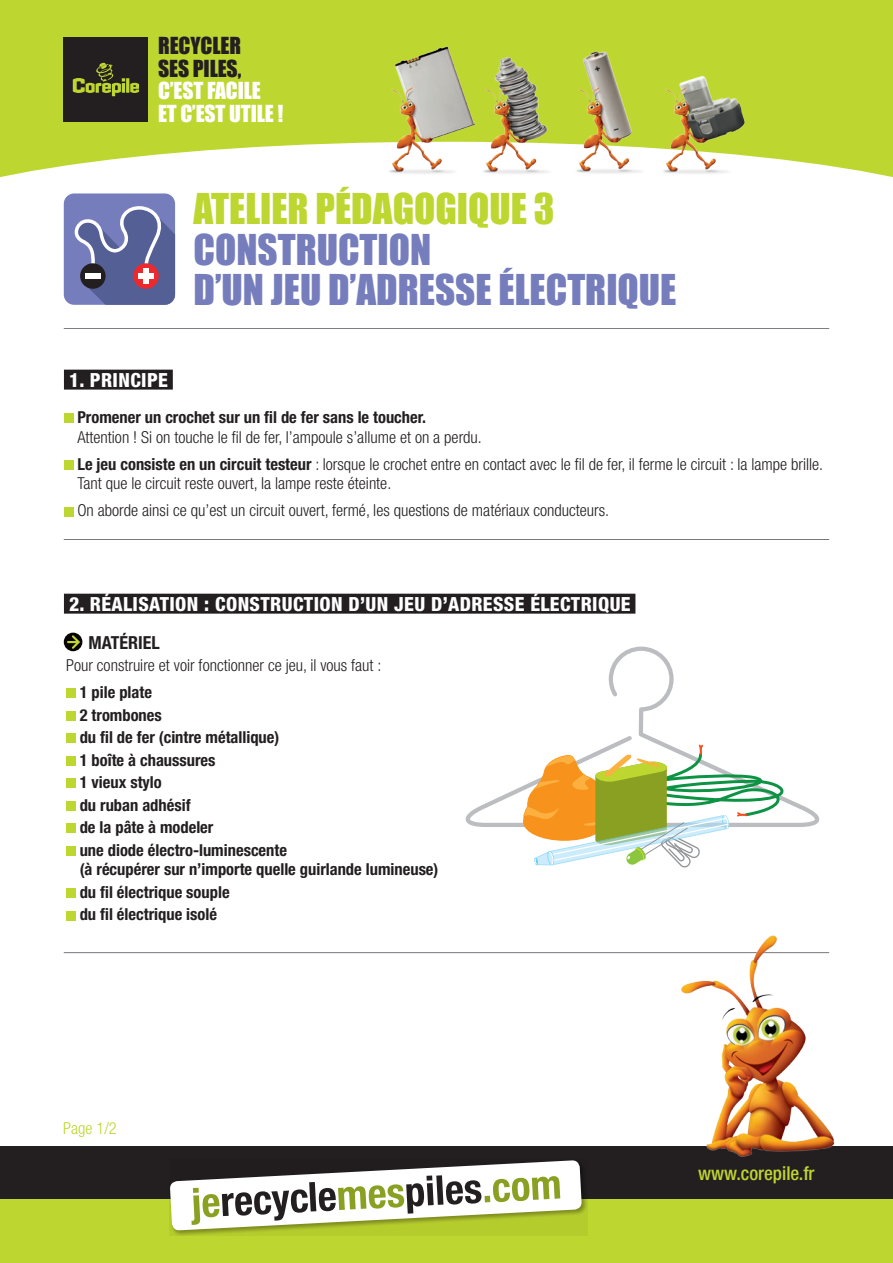
<style>
.page{position:relative;width:893px;height:1263px;background:#fff}
.page>*{position:absolute;margin:0;border:0;box-sizing:border-box;transform-origin:0 0}
.t1{font:39px/40.5px "Impact";color:#757dbd}
.t2{font:39px "Impact";color:#bed630}
.t3{font:21.6px/22.4px "Impact";color:#fff}
.t4{font:21.6px/22.4px "Impact";color:#231f20}
.t5{font:800 condensed 19.5px "Helvetica Neue";letter-spacing:.02em;color:#fff}
.t6{font:500 condensed 19.05px "Helvetica Neue";color:#bed630}
.t7{font:700 condensed 18px "Helvetica Neue";color:#231f20}
.t8{font:300 condensed 16.5px/27px "Helvetica Neue";color:#231f20}
.t9{font:700 condensed 16.5px/22.5px "Helvetica Neue";color:#231f20}
.t10{font:300 condensed 16.5px "Helvetica Neue";color:#bed630}
.s1{font-weight:700}
</style>
<div class="page">
<div style="left:0;top:1146px;width:893px;height:53px;background:#231f20"></div>
<div style="left:0;top:1199px;width:893px;height:64px;background:#bed630"></div>
<svg style="left:169px;top:1188px;width:419px;height:48px;fill:#b5cc2d"></svg>
<svg style="left:170px;top:1160px;width:412px;height:71px"></svg>
<hr style="left:64px;top:328px;width:765px;height:1px;background:#76787b">
<div style="left:64px;top:413px;width:9px;height:10px;background:#bed630"></div>
<div style="left:64px;top:460px;width:9px;height:10px;background:#bed630"></div>
<div style="left:64px;top:507px;width:9px;height:9px;background:#bed630"></div>
<div style="left:64px;top:370px;width:109px;height:20px;background:#231f20"></div>
<hr style="left:64px;top:539px;width:765px;height:1px;background:#76787b">
<svg style="left:0;top:0;width:893px;height:230px;fill:#bed630"></svg>
<div style="left:64px;top:37px;width:84px;height:85px;background:#231f20"></div>
<svg style="left:73px;top:63px;width:66px;height:33px"></svg>
<img style="left:661px;top:45px;width:87px;height:132px">
<img style="left:481px;top:45px;width:80px;height:132px">
<img style="left:387px;top:45px;width:87px;height:132px">
<img style="left:573px;top:45px;width:78px;height:134px">
<div style="left:64px;top:193px;width:111px;height:112px;background:#757dbd;border-radius:10px"></div>
<svg style="left:69px;top:206px;width:106px;height:99px"></svg>
<div style="left:80px;top:263px;width:26px;height:26px;background:#231f20;border-radius:50%"></div>
<div style="left:133px;top:263px;width:26px;height:26px;background:#ee292e;border-radius:50%"></div>
<div style="left:143px;top:268px;width:6px;height:16px;background:#fff"></div>
<div style="left:138px;top:273px;width:16px;height:6px;background:#fff"></div>
<div style="left:85px;top:273px;width:16px;height:6px;background:#fff"></div>
<div style="left:64px;top:594px;width:571px;height:20px;background:#231f20"></div>
<div style="left:66px;top:688px;width:10px;height:10px;background:#bed630"></div>
<div style="left:66px;top:711px;width:10px;height:10px;background:#bed630"></div>
<div style="left:66px;top:733px;width:10px;height:10px;background:#bed630"></div>
<div style="left:66px;top:756px;width:10px;height:10px;background:#bed630"></div>
<div style="left:66px;top:778px;width:10px;height:10px;background:#bed630"></div>
<div style="left:66px;top:801px;width:10px;height:10px;background:#bed630"></div>
<div style="left:66px;top:823px;width:10px;height:10px;background:#bed630"></div>
<div style="left:66px;top:846px;width:10px;height:10px;background:#bed630"></div>
<div style="left:66px;top:888px;width:10px;height:10px;background:#bed630"></div>
<div style="left:66px;top:911px;width:10px;height:9px;background:#bed630"></div>
<hr style="left:64px;top:952px;width:765px;height:1px;background:#76787b">
<div style="left:64px;top:633px;width:18px;height:18px;background:#080302;border-radius:50%"></div>
<svg style="left:67px;top:635px;width:13px;height:14px"></svg>
<img style="left:678px;top:935px;width:157px;height:222px">
<svg style="left:465px;top:646px;width:355px;height:181px"></svg>
<svg style="left:522px;top:743px;width:294px;height:124px"></svg>
<h2 class="t4" style="left:158px;top:34px;width:54px">RECYCLER<br>SES PILES</h2>
<h2 class="t4" style="left:238px;top:57px;width:5px">,</h2>
<h2 class="t3" style="left:158px;top:79px;width:81px">C’EST FACILE<br>ET C’EST UTILE</h2>
<h2 class="t3" style="left:277px;top:101px;width:7px">!</h2>
<p class="t5" style="left:69px;top:368px;width:100px">1. PRINCIPE</p>
<h1 class="t2" style="left:193px;top:179px;width:363px">ATELIER PÉDAGOGIQUE 3</h1>
<h1 class="t1" style="left:193px;top:228px;width:239px">CONSTRUCTION<br>D’UN JEU D’ADRESSE</h1>
<h1 class="t1" style="left:498px;top:269px;width:19px">ÉLECTRIQUE</h1>
<p class="t9" style="left:77px;top:405px;width:350px">Promener un crochet sur un fil de fer sans le toucher.</p>
<p class="t8" style="left:77px;top:423px;width:747px">Attention ! Si on touche le fil de fer, l’ampoule s’allume et on a perdu.<br><span class="s1">Le jeu consiste en un circuit testeur</span> : lorsque le crochet entre en contact avec le fil de fer, il ferme le circuit : la lampe brille.</p>
<p class="t8" style="left:77px;top:470px;width:533px">Tant que le circuit reste ouvert, la lampe reste éteinte.<br>On aborde ainsi ce qu’est un circuit ouvert, fermé, les questions de matériaux conducteurs.</p>
<p class="t5" style="left:69px;top:592px;width:563px">2. RÉALISATION : CONSTRUCTION D’UN JEU D’ADRESSE ÉLECTRIQUE</p>
<p class="t7" style="left:89px;top:632px;width:69px">Matériel</p>
<p class="t8" style="left:66px;top:652px;width:317px">Pour construire et voir fonctionner ce jeu, il vous faut :</p>
<p class="t9" style="left:80px;top:681px;width:209px">1 pile plate<br>2 trombones<br>du fil de fer (cintre métallique)<br>1 boîte à chaussures<br>1 vieux stylo<br>du ruban adhésif<br>de la pâte à modeler<br>une diode électro-luminescente</p>
<p class="t9" style="left:80px;top:858px;width:360px">(à récupérer sur n’importe quelle guirlande lumineuse) du fil électrique souple<br>du fil électrique isolé</p>
<p class="t10" style="left:63px;top:1119px;width:55px">Page 1/2</p>
<p class="t6" style="left:698px;top:1162px;width:118px">www.corepile.fr</p>
</div>
